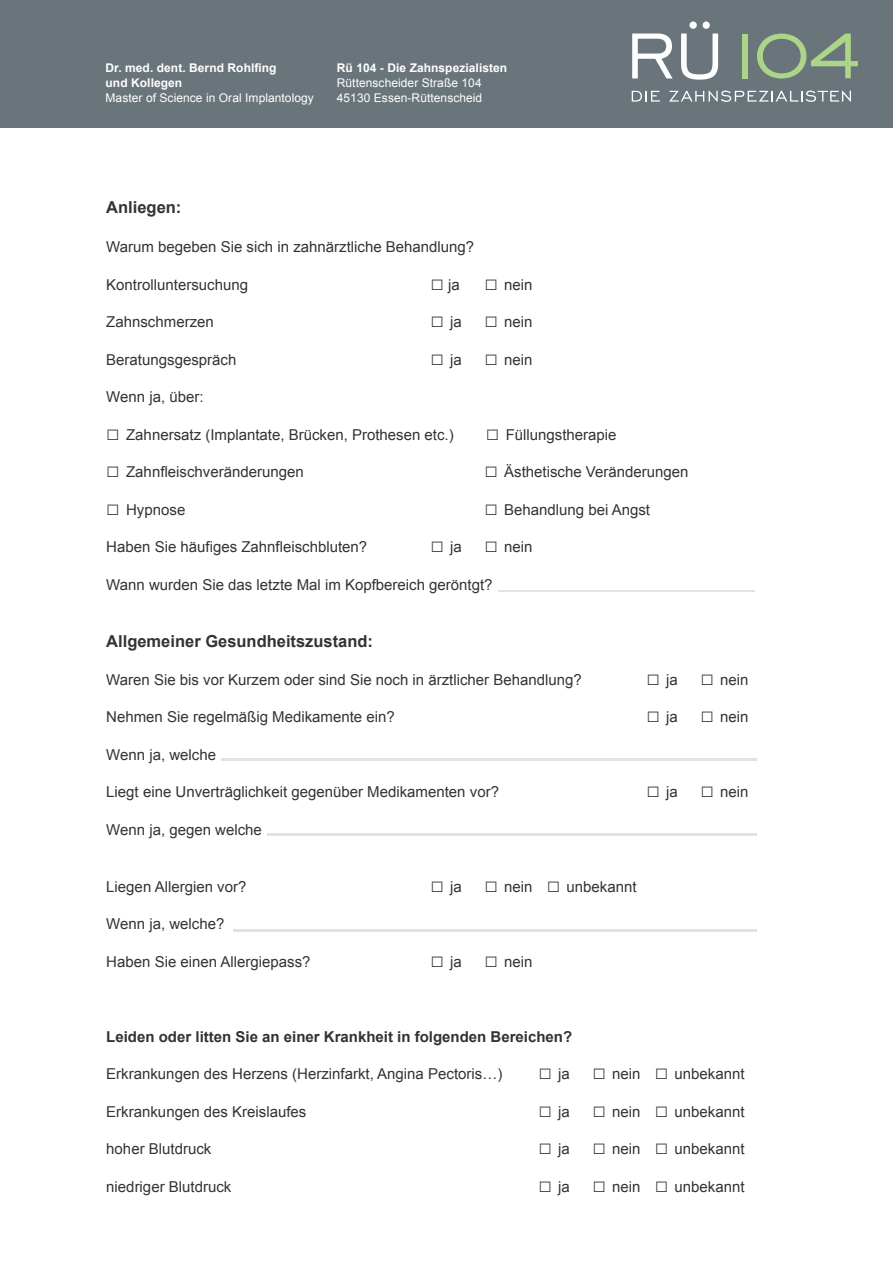
<style>
.page{position:relative;width:893px;height:1263px;background:#fff}
.page>*{position:absolute;margin:0;border:0;box-sizing:border-box;transform-origin:0 0}
.t1{font:700 16.5px "Arial";color:#333}
.t2{font:15px "Arial";color:#333}
.t3{font:700 15px "Arial";color:#333}
.t4{font:12px/15px "Arial";letter-spacing:.005em;color:#fff}
.t5{font:700 12px/15px "Arial";letter-spacing:.005em;color:#fff}
.s1{font-size:22.5px}
</style>
<div class="page">
<div style="left:0;top:0;width:893px;height:128px;background:#6a747b"></div>
<div style="left:742px;top:34px;width:6px;height:44px;background:#acd589"></div>
<svg style="left:632px;top:91px;width:28px;height:11px"></svg>
<svg style="left:669px;top:91px;width:182px;height:11px"></svg>
<svg style="left:632px;top:34px;width:41px;height:44px"></svg>
<svg style="left:681px;top:34px;width:37px;height:46px"></svg>
<div style="left:689px;top:21px;width:8px;height:8px;background:#fff;border-radius:50%"></div>
<div style="left:703px;top:21px;width:7px;height:8px;background:#fff;border-radius:50%"></div>
<svg style="left:757px;top:34px;width:101px;height:45px"></svg>
<p class="t5" style="left:106px;top:60px;width:172px">Dr. med. dent. Bernd Rohlfing und Kollegen</p>
<p class="t4" style="left:106px;top:90px;width:210px">Master of Science in Oral Implantology</p>
<p class="t5" style="left:337px;top:60px;width:172px">Rü 104 - Die Zahnspezialisten</p>
<p class="t4" style="left:337px;top:75px;width:147px">Rüttenscheider Straße 104<br>45130 Essen-Rüttenscheid</p>
<p class="t1" style="left:106px;top:196px;width:77px">Anliegen:</p>
<p class="t2" style="left:106px;top:237px;width:369px">Warum begeben Sie sich in zahnärztliche Behandlung?</p>
<p class="t2" style="left:106px;top:275px;width:143px">Kontrolluntersuchung</p>
<p class="t2" style="left:430px;top:275px;width:104px"><span class="s1">□</span> ja <span class="s1">□</span> nein</p>
<p class="t2" style="left:106px;top:312px;width:109px">Zahnschmerzen</p>
<p class="t2" style="left:430px;top:312px;width:104px"><span class="s1">□</span> ja <span class="s1">□</span> nein</p>
<p class="t2" style="left:106px;top:350px;width:132px">Beratungsgespräch</p>
<p class="t2" style="left:430px;top:350px;width:104px"><span class="s1">□</span> ja <span class="s1">□</span> nein</p>
<p class="t2" style="left:106px;top:387px;width:99px">Wenn ja, über:</p>
<p class="t2" style="left:106px;top:425px;width:349px"><span class="s1">□</span> Zahnersatz (Implantate, Brücken, Prothesen etc.)</p>
<p class="t2" style="left:486px;top:425px;width:132px"><span class="s1">□</span> Füllungstherapie</p>
<p class="t2" style="left:106px;top:462px;width:199px"><span class="s1">□</span> Zahnfleischveränderungen</p>
<p class="t2" style="left:484px;top:462px;width:206px"><span class="s1">□</span> Ästhetische Veränderungen</p>
<p class="t2" style="left:106px;top:500px;width:81px"><span class="s1">□</span> Hypnose</p>
<p class="t2" style="left:484px;top:500px;width:167px"><span class="s1">□</span> Behandlung bei Angst</p>
<p class="t2" style="left:106px;top:537px;width:262px">Haben Sie häufiges Zahnfleischbluten?</p>
<p class="t2" style="left:430px;top:537px;width:104px"><span class="s1">□</span> ja <span class="s1">□</span> nein</p>
<p class="t2" style="left:106px;top:575px;width:388px">Wann wurden Sie das letzte Mal im Kopfbereich geröntgt?</p>
<p class="t1" style="left:106px;top:630px;width:268px">Allgemeiner Gesundheitszustand:</p>
<p class="t2" style="left:106px;top:669px;width:477px">Waren Sie bis vor Kurzem oder sind Sie noch in ärztlicher Behandlung?</p>
<p class="t2" style="left:646px;top:669px;width:104px"><span class="s1">□</span> ja <span class="s1">□</span> nein</p>
<p class="t2" style="left:106px;top:707px;width:290px">Nehmen Sie regelmäßig Medikamente ein?</p>
<p class="t2" style="left:646px;top:707px;width:104px"><span class="s1">□</span> ja <span class="s1">□</span> nein</p>
<p class="t2" style="left:106px;top:744px;width:111px">Wenn ja, welche</p>
<p class="t2" style="left:106px;top:782px;width:394px">Liegt eine Unverträglichkeit gegenüber Medikamenten vor?</p>
<p class="t2" style="left:646px;top:782px;width:104px"><span class="s1">□</span> ja <span class="s1">□</span> nein</p>
<p class="t2" style="left:106px;top:819px;width:157px">Wenn ja, gegen welche</p>
<p class="t2" style="left:106px;top:876px;width:142px">Liegen Allergien vor?</p>
<p class="t2" style="left:430px;top:876px;width:208px"><span class="s1">□</span> ja <span class="s1">□</span> nein <span class="s1">□</span> unbekannt</p>
<p class="t2" style="left:106px;top:914px;width:120px">Wenn ja, welche?</p>
<p class="t2" style="left:106px;top:951px;width:206px">Haben Sie einen Allergiepass?</p>
<p class="t2" style="left:430px;top:951px;width:104px"><span class="s1">□</span> ja <span class="s1">□</span> nein</p>
<p class="t3" style="left:106px;top:1026px;width:467px">Leiden oder litten Sie an einer Krankheit in folgenden Bereichen?</p>
<p class="t2" style="left:106px;top:1064px;width:397px">Erkrankungen des Herzens (Herzinfarkt, Angina Pectoris…)</p>
<p class="t2" style="left:538px;top:1064px;width:208px"><span class="s1">□</span> ja <span class="s1">□</span> nein <span class="s1">□</span> unbekannt</p>
<p class="t2" style="left:106px;top:1101px;width:202px">Erkrankungen des Kreislaufes</p>
<p class="t2" style="left:538px;top:1101px;width:208px"><span class="s1">□</span> ja <span class="s1">□</span> nein <span class="s1">□</span> unbekannt</p>
<p class="t2" style="left:106px;top:1139px;width:107px">hoher Blutdruck</p>
<p class="t2" style="left:538px;top:1139px;width:208px"><span class="s1">□</span> ja <span class="s1">□</span> nein <span class="s1">□</span> unbekannt</p>
<p class="t2" style="left:106px;top:1176px;width:127px">niedriger Blutdruck</p>
<p class="t2" style="left:538px;top:1176px;width:208px"><span class="s1">□</span> ja <span class="s1">□</span> nein <span class="s1">□</span> unbekannt</p>
</div>
